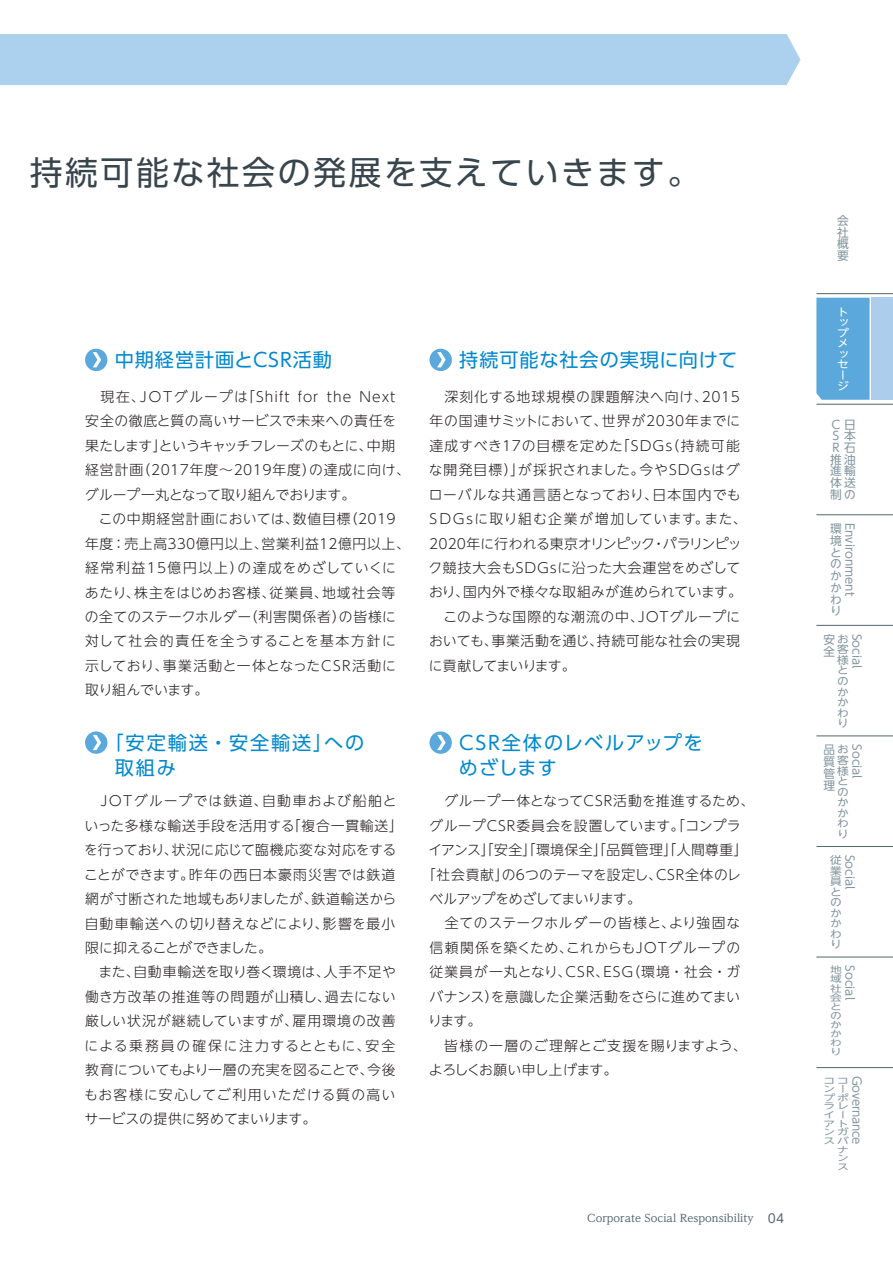
<style>
.page{position:relative;width:893px;height:1263px;background:#fff}
.page>*{position:absolute;margin:0;border:0;box-sizing:border-box;transform-origin:0 0}
.t1{font:33px "UD Shin Go Pro";letter-spacing:.075em;color:#38454d}
.t2{font:19.2px/25.5px "UD Shin Go Pro";letter-spacing:.05em;color:#0089cf}
.t3{font:19.2px/25.5px "UD Shin Go Pro";letter-spacing:.1em;color:#0089cf}
.t4{font:300 13.8px/24.5px "UD Shin Go NT Pro";letter-spacing:.025em;color:#231f20}
.t5{font:300 13.8px "UD Shin Go NT Pro";letter-spacing:.005em;color:#231f20}
.t6{font:300 13.8px "UD Shin Go NT Pro";letter-spacing:-.02em;color:#231f20}
.t7{font:300 13.8px "UD Shin Go NT Pro";color:#231f20}
.t8{font:300 13.8px "UD Shin Go NT Pro";letter-spacing:.045em;color:#231f20}
.t9{font:300 13.8px "UD Shin Go NT Pro";letter-spacing:.055em;color:#231f20}
.t10{font:300 13.8px "UD Shin Go NT Pro";letter-spacing:-.05em;color:#231f20}
.t11{font:300 13.8px "UD Shin Go NT Pro";letter-spacing:-.025em;color:#231f20}
.t12{font:11.7px/11.7px "UD Shin Go NT Pro";color:#83969f;text-align:justify}
.t13{font:11.7px "UD Shin Go NT Pro";letter-spacing:-.02em;color:#83969f}
.t14{font:500 10.65px "UD Reimin Pro";color:#53656e}
.t15{font:10.5px/10.5px "UD Shin Go NT Pro";color:#83969f;text-align:justify;scale:1.11 1}
.t16{font:10.5px/10.5px "UD Shin Go NT Pro";color:#fff;scale:1.11 1}
.t17{font:9.15px/9.1px "UD Shin Go NT Pro";color:#83969f;scale:1.28 1}
.t18{font:8.7px "UD Shin Go NT Pro";color:#83969f;scale:1.35 1}
.s1{font-family:"UD Shin Go NT Pro";font-weight:400;font-size:12.15px}
</style>
<div class="page">
<hr style="left:816px;top:625px;width:77px;height:1px;background:#53656e">
<hr style="left:816px;top:736px;width:77px;height:1px;background:#53656e">
<hr style="left:816px;top:846px;width:77px;height:1px;background:#53656e">
<hr style="left:816px;top:957px;width:77px;height:1px;background:#53656e">
<hr style="left:816px;top:1067px;width:77px;height:1px;background:#53656e">
<hr style="left:816px;top:514px;width:77px;height:1px;background:#53656e">
<hr style="left:816px;top:404px;width:77px;height:1px;background:#53656e">
<hr style="left:816px;top:293px;width:77px;height:1px;background:#53656e">
<div style="left:0;top:34px;width:800px;height:51px;background:#acd1ee"></div>
<div style="left:85px;top:349px;width:22px;height:22px;background:#5ba8dc;border-radius:50%"></div>
<svg style="left:93px;top:352px;width:8px;height:15px"></svg>
<div style="left:85px;top:731px;width:22px;height:23px;background:#5ba8dc;border-radius:50%"></div>
<svg style="left:93px;top:735px;width:8px;height:15px"></svg>
<div style="left:429px;top:349px;width:23px;height:22px;background:#5ba8dc;border-radius:50%"></div>
<svg style="left:437px;top:352px;width:9px;height:15px"></svg>
<svg style="left:429px;top:731px;width:23px;height:23px"></svg>
<svg style="left:437px;top:735px;width:9px;height:15px"></svg>
<div style="left:872px;top:298px;width:21px;height:102px;background:#accdeb"></div>
<div style="left:816px;top:298px;width:54px;height:102px;background:#5ba8dc"></div>
<h1 class="t1" style="left:30px;top:145px;width:672px">持続可能な社会の発展を支えていきます。</h1>
<h2 class="t2" style="left:115px;top:347px;width:219px">中期経営計画とＣＳＲ活動</h2>
<p class="t4" style="left:85px;top:384px;width:327px">　現在、ＪＯＴグループは「Shift for the Next安全の徹底と質の高いサービスで未来への責任を果たします」というキャッチフレーズのもとに、中期経営計画（２０１７年度～２０１９年度）の達成に向け、グループ一丸となって取り組んでおります。<br>　この中期経営計画においては、数値目標（２０１９年度：売上高３３０億円以上、営業利益１２億円以上、経常利益１５億円以上）の達成をめざしていくにあたり、株主をはじめお客様、従業員、地域社会等の全てのステークホルダー（利害関係者）の皆様に対して社会的責任を全うすることを基本方針に示しており、事業活動と一体となったＣＳＲ活動に取り組んでいます。</p>
<h2 class="t3" style="left:115px;top:729px;width:251px;text-indent:-10px">「安定輸送・安全輸送」への取組み</h2>
<p class="t4" style="left:84px;top:788px;width:320px">　ＪＯＴグループでは鉄道、自動車および船舶といった多様な輸送手段を活用する「複合一貫輸送」を行っており、状況に応じて臨機応変な対応をすることができます。昨年の西日本豪雨災害では鉄道網が寸断された地域もありましたが、鉄道輸送から自動車輸送への切り替えなどにより、影響を最小限に抑えることができました。<br>　また、自動車輸送を取り巻く環境は、人手不足や働き方改革の推進等の問題が山積し、過去にない厳しい状況が継続していますが、雇用環境の改善による乗務員の確保に注力するとともに、安全教育についてもより一層の充実を図ることで、今後もお客様に安心してご利用いただける質の高いサービスの提供に努めてまいります。</p>
<h2 class="t2" style="left:459px;top:347px;width:280px">持続可能な社会の実現に向けて</h2>
<p class="t4" style="left:426px;top:384px;width:322px">　深刻化する地球規模の課題解決へ向け、２０１５年の国連サミットにおいて、世界が２０３０年までに達成すべき１７の目標を定めた「ＳＤＧｓ（持続可能な開発目標）」が採択されました。今やＳＤＧｓはグローバルな共通言語となっており、日本国内でも<br>ＳＤＧｓに取り組む企業が増加しています。また、<br>２０２０年に行われる東京オリンピック・パラリンピック競技大会もＳＤＧｓに沿った大会運営をめざしており、国内外で様々な取組みが進められています。　このような国際的な潮流の中、ＪＯＴグループにおいても、事業活動を通じ、持続可能な社会の実現に貢献してまいります。</p>
<h2 class="t2" style="left:457px;top:729px;width:247px">ＣＳＲ全体のレベルアップをめざします</h2>
<p class="t5" style="left:429px;top:790px;width:326px">　グループ一体となってＣＳＲ活動を推進するため、</p>
<p class="t5" style="left:429px;top:814px;width:313px">グループＣＳＲ委員会を設置しています。「コンプラ</p>
<p class="t4" style="left:429px;top:837px;width:320px">イアンス」「安全」「環境保全」「品質管理」「人間尊重」</p>
<p class="t6" style="left:422px;top:863px;width:320px">「社会貢献」の６つのテーマを設定し、ＣＳＲ全体のレ</p>
<p class="t10" style="left:429px;top:887px;width:213px">ベルアップをめざしてまいります。</p>
<p class="t8" style="left:429px;top:912px;width:312px">　全てのステークホルダーの皆様と、より強固な</p>
<p class="t4" style="left:429px;top:935px;width:312px">信頼関係を築くため、これからもＪＯＴグループの</p>
<p class="t4" style="left:429px;top:959px;width:312px">従業員が一丸となり、ＣＳＲ、ＥＳＧ（環境・社会・ガ</p>
<p class="t7" style="left:429px;top:985px;width:312px">バナンス）を意識した企業活動をさらに進めてまい</p>
<p class="t4" style="left:428px;top:1008px;width:54px">ります。</p>
<p class="t9" style="left:429px;top:1034px;width:319px">　皆様の一層のご理解とご支援を賜りますよう、</p>
<p class="t11" style="left:429px;top:1059px;width:190px">よろしくお願い申し上げます。</p>
<p class="t14" style="left:587px;top:1210px;width:198px">Corporate Social Responsibility <span class="s1">04</span></p>
<p class="t12" style="left:837px;top:214px;width:13px">会社概要</p>
<p class="t16" style="left:837px;top:306px;width:12px">トップメッセージ</p>
<p class="t12" style="left:830px;top:418px;width:27px">Ｃ日Ｓ本Ｒ石推油進輸体送制の</p>
<p class="t12" style="left:830px;top:523px;width:13px">環境とのかかわり</p>
<p class="t12" style="left:856px;top:523px;width:75px;rotate:90deg">Environment</p>
<p class="t12" style="left:823px;top:633px;width:13px">安全</p>
<p class="t15" style="left:837px;top:633px;width:12px">お客様とのかかわり</p>
<p class="t12" style="left:863px;top:634px;width:36px;rotate:90deg">Social</p>
<p class="t12" style="left:823px;top:744px;width:13px">品質管理</p>
<p class="t15" style="left:837px;top:744px;width:12px">お客様とのかかわり</p>
<p class="t12" style="left:863px;top:744px;width:36px;rotate:90deg">Social</p>
<p class="t15" style="left:830px;top:854px;width:12px">従業員とのかかわり</p>
<p class="t12" style="left:856px;top:855px;width:36px;rotate:90deg">Social</p>
<p class="t17" style="left:830px;top:965px;width:10px">地域社会とのかかわり</p>
<p class="t12" style="left:856px;top:965px;width:36px;rotate:90deg">Social</p>
<p class="t18" style="left:823px;top:1073px;width:19px">ココ</p>
<p class="t18" style="left:823px;top:1082px;width:16px">ンー</p>
<p class="t18" style="left:823px;top:1090px;width:20px">プポ</p>
<p class="t18" style="left:823px;top:1099px;width:20px">ラレ</p>
<p class="t18" style="left:823px;top:1108px;width:16px">イー</p>
<p class="t18" style="left:823px;top:1116px;width:19px">アト</p>
<p class="t18" style="left:823px;top:1125px;width:20px">ンガ</p>
<p class="t18" style="left:823px;top:1134px;width:20px">スバ</p>
<p class="t18" style="left:837px;top:1142px;width:10px">ナ</p>
<p class="t18" style="left:837px;top:1151px;width:9px">ン</p>
<p class="t18" style="left:837px;top:1160px;width:9px">ス</p>
<p class="t13" style="left:866px;top:1076px;width:70px;rotate:90deg">Governance</p>
</div>
